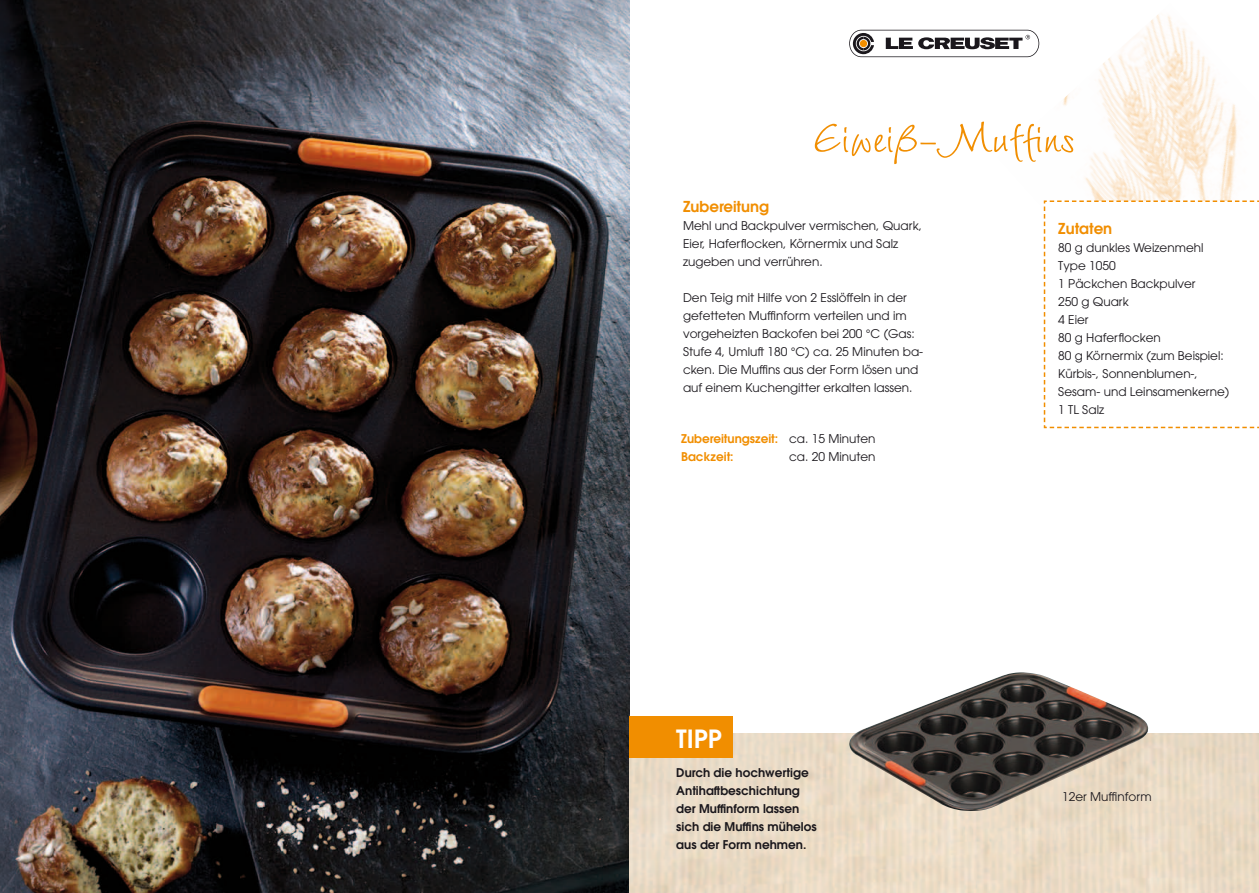
<style>
.page{position:relative;width:1259px;height:893px;background:#fff}
.page>*{position:absolute;margin:0;border:0;box-sizing:border-box;transform-origin:0 0}
.t1{font:60px "Wiesbaden Swing Roman";color:#f18e00}
.t2{font:600 24.9px "ITC Avant Garde Pro";color:#fff}
.t3{font:600 15px "ITC Avant Garde Pro";color:#f18e00}
.t4{font:12px/18px "ITC Avant Garde Pro";color:#1a171c}
.t5{font:600 12px/18px "ITC Avant Garde Pro";color:#1a171c}
.t6{font:600 12px/18px "ITC Avant Garde Pro";color:#f18e00}
.s1{font-weight:400;color:#1a171c}
</style>
<div class="page">
<img style="left:0;top:0;width:629px;height:893px">
<img style="left:997px;top:14px;width:240px;height:186px">
<svg style="left:1043px;top:200px;width:216px;height:229px"></svg>
<svg style="left:849px;top:30px;width:190px;height:27px"></svg>
<img style="left:629px;top:733px;width:630px;height:160px">
<div style="left:629px;top:716px;width:103px;height:42px;background:#f18e00"></div>
<img style="left:849px;top:672px;width:299px;height:140px">
<h1 class="t1" style="left:812px;top:104px;width:264px">Eiweiß-Muffins</h1>
<p class="t3" style="left:683px;top:196px;width:87px">Zubereitung</p>
<p class="t4" style="left:683px;top:216px;width:240px">Mehl und Backpulver vermischen, Quark,<br>Eier, Haferflocken, Körnermix und Salz zugeben und verrühren.</p>
<p class="t4" style="left:683px;top:288px;width:242px">Den Teig mit Hilfe von 2 Esslöffeln in der gefetteten Muffinform verteilen und im vorgeheizten Backofen bei 200 °C (Gas:<br>Stufe 4, Umluft 180 °C) ca. 25 Minuten ba&shy;cken. Die Muffins aus der Form lösen und auf einem Kuchengitter erkalten lassen.</p>
<p class="t6" style="left:681px;top:429px;width:196px">Zubereitungszeit: <span class="s1">ca. 15 Minuten<br></span>Backzeit:</p>
<p class="t4" style="left:789px;top:447px;width:88px">ca. 20 Minuten</p>
<h2 class="t2" style="left:676px;top:722px;width:47px">TIPP</h2>
<p class="t5" style="left:676px;top:763px;width:142px">Durch die hochwertige<br>Antihaftbeschichtung der Muffinform lassen sich die Muffins mühelos aus der Form nehmen.</p>
<p class="t3" style="left:1058px;top:218px;width:55px">Zutaten</p>
<p class="t4" style="left:1058px;top:238px;width:172px">80 g dunkles Weizenmehl<br>Type 1050<br>1 Päckchen Backpulver<br>250 g Quark<br>4 Eier<br>80 g Haferflocken<br>80 g Körnermix (zum Beispiel:<br>Kürbis-, Sonnenblumen-,<br>Sesam- und Leinsamenkerne)<br>1 TL Salz</p>
<p class="t4" style="left:1062px;top:787px;width:91px">12er Muffinform</p>
</div>
